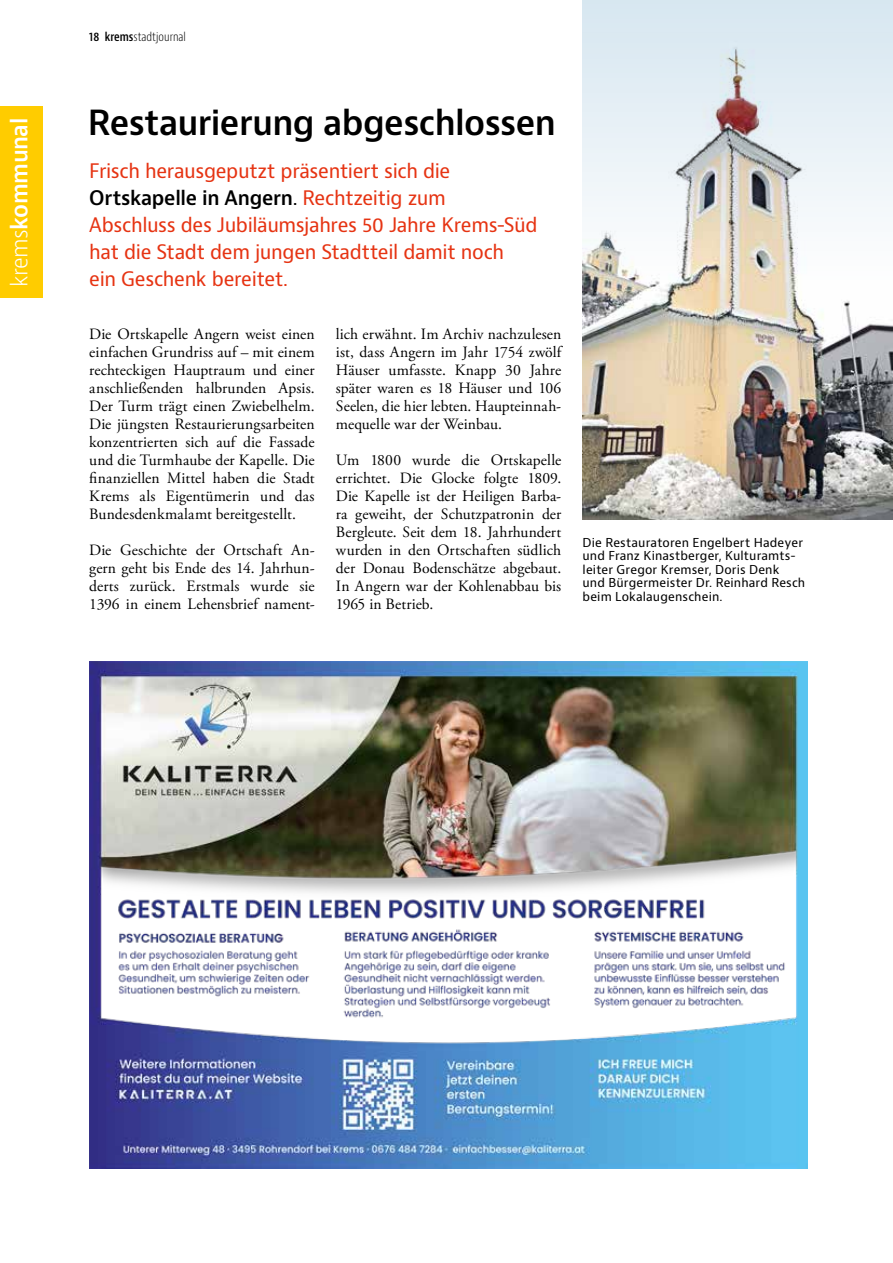
<style>
.page{position:relative;width:893px;height:1263px;background:#fff}
.page>*{position:absolute;margin:0;border:0;box-sizing:border-box;transform-origin:0 0}
.t1{font:600 33.75px "Bernino Sans";letter-spacing:-.02em;color:#000}
.t2{font:600 22.5px "Bernino Sans";letter-spacing:-.02em;color:#fff}
.t3{font:19.5px/27px "Bernino Sans";letter-spacing:-.02em;color:#e63312}
.t4{font:15.75px/18px "Adobe Garamond Pro";letter-spacing:.005em;color:#000;text-align:justify}
.t5{font:12px/13.5px "Bernino Sans";letter-spacing:.01em;color:#000}
.t6{font:300 condensed 12px "Bernino Sans";color:#000}
.s1{font-weight:300}
.s2{font-weight:600}
.s3{font-weight:600;color:#000}
.s4{color:#000}
</style>
<div class="page">
<img style="left:89px;top:662px;width:719px;height:506px">
<img style="left:583px;top:284px;width:310px;height:235px">
<div style="left:0;top:106px;width:43px;height:192px;background:#fc0"></div>
<svg style="left:583px;top:0;width:310px;height:284px"></svg>
<h2 class="t2" style="left:5px;top:287px;width:171px;rotate:-90deg"><span class="s1">krems</span>kommunal</h2>
<p class="t6" style="left:89px;top:29px;width:98px"><span class="s2">18 krems</span>stadtjournal</p>
<h1 class="t1" style="left:88px;top:101px;width:470px">Restaurierung abgeschlossen</h1>
<p class="t3" style="left:89px;top:158px;width:450px">Frisch herausgeputzt präsentiert sich die <span class="s3">Ortskapelle in Angern</span><span class="s4">.</span> Rechtzeitig zum<br>Abschluss des Jubiläumsjahres 50 Jahre Krems-Süd hat die Stadt dem jungen Stadtteil damit noch<br>ein Geschenk bereitet.</p>
<p class="t4" style="left:89px;top:326px;width:227px">Die Ortskapelle Angern weist einen einfachen Grundriss auf – mit einem rechteckigen Hauptraum und einer anschließenden halbrunden Apsis.<br>Der Turm trägt einen Zwiebelhelm.<br>Die jüngsten Restaurierungsarbeiten konzentrierten sich auf die Fassade und die Turmhaube der Kapelle. Die finanziellen Mittel haben die Stadt Krems als Eigentümerin und das Bundesdenkmalamt bereitgestellt.</p>
<p class="t4" style="left:89px;top:542px;width:227px">Die Geschichte der Ortschaft An&shy;gern geht bis Ende des 14. Jahrhun&shy;derts zurück. Erstmals wurde sie 1396 in einem Lehensbrief nament-</p>
<p class="t4" style="left:336px;top:326px;width:227px">lich erwähnt. Im Archiv nachzulesen ist, dass Angern im Jahr 1754 zwölf Häuser umfasste. Knapp 30 Jahre später waren es 18 Häuser und 106<br>Seelen, die hier lebten. Haupteinnah&shy;mequelle war der Weinbau.</p>
<p class="t4" style="left:336px;top:452px;width:227px">Um 1800 wurde die Ortskapelle errichtet. Die Glocke folgte 1809.<br>Die Kapelle ist der Heiligen Barba&shy;ra geweiht, der Schutzpatronin der Bergleute. Seit dem 18. Jahrhundert wurden in den Ortschaften südlich der Donau Bodenschätze abgebaut.<br>In Angern war der Kohlenabbau bis 1965 in Betrieb.</p>
<p class="t5" style="left:583px;top:536px;width:224px">Die Restauratoren Engelbert Hadeyer und Franz Kinastberger, Kulturamts&shy;leiter Gregor Kremser, Doris Denk<br>und Bürgermeister Dr. Reinhard Resch beim Lokalaugenschein.</p>
</div>
